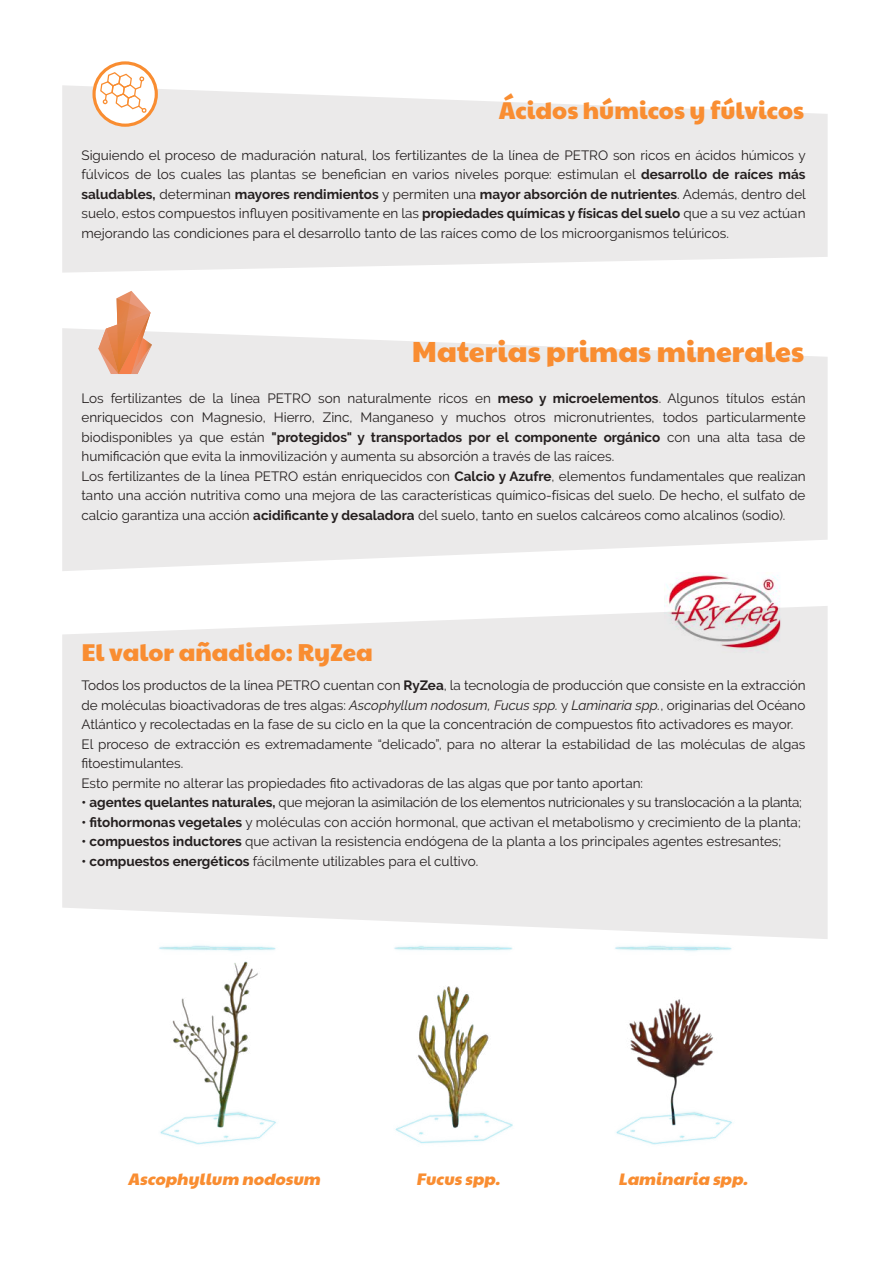
<style>
.page{position:relative;width:893px;height:1263px;background:#fff}
.page>*{position:absolute;margin:0;border:0;box-sizing:border-box;transform-origin:0 0}
.t1{font:28.5px "Paytone One";color:#f98d31}
.t2{font:24px "Paytone One";color:#f98d31}
.t3{font:italic 16.5px "Paytone One";color:#f98d31}
.t4{font:13.5px/19.5px "Raleway";color:#241f1f}
.t5{font:13.5px "Raleway";letter-spacing:-.02em;color:#241f1f}
.s1{font-weight:700}
.s2{font-style:italic}
</style>
<div class="page">
<svg style="left:62px;top:85px;width:766px;height:188px;fill:#ebeaea"></svg>
<svg style="left:62px;top:328px;width:766px;height:243px;fill:#ebeaea"></svg>
<svg style="left:98px;top:291px;width:54px;height:83px"></svg>
<div style="left:62px;top:606px;width:766px;height:333px;background:#ebeaea"></div>
<img style="left:599px;top:916px;width:221px;height:229px">
<img style="left:106px;top:916px;width:236px;height:229px">
<img style="left:342px;top:916px;width:257px;height:228px">
<img style="left:665px;top:572px;width:118px;height:83px">
<svg style="left:94px;top:63px;width:62px;height:62px"></svg>
<div style="left:92px;top:61px;width:66px;height:66px;border:3px solid #f98d31;border-radius:50%"></div>
<svg style="left:99px;top:71px;width:49px;height:42px"></svg>
<h2 class="t2" style="left:499px;top:89px;width:307px">Ácidos húmicos y fúlvicos</h2>
<p class="t4" style="left:81px;top:145px;width:726px;text-align:justify">Siguiendo el proceso de maduración natural, los fertilizantes de la línea de PETRO son ricos en ácidos húmicos y fúlvicos de los cuales las plantas se benefician en varios niveles porque: estimulan el <span class="s1">desarrollo de raíces más saludables,</span> determinan <span class="s1">mayores rendimientos</span> y permiten una <span class="s1">mayor absorción de nutrientes</span>. Además, dentro del suelo, estos compuestos influyen positivamente en las <span class="s1">propiedades químicas y físicas del suelo</span> que a su vez actúan mejorando las condiciones para el desarrollo tanto de las raíces como de los microorganismos telúricos.</p>
<h1 class="t1" style="left:412px;top:326px;width:394px">Materias primas minerales</h1>
<p class="t4" style="left:81px;top:388px;width:726px">Los fertilizantes de la línea PETRO son naturalmente ricos en <span class="s1">meso y microelementos</span>. Algunos títulos están enriquecidos con Magnesio, Hierro, Zinc, Manganeso y muchos otros micronutrientes, todos particularmente biodisponibles ya que están <span class="s1">"protegidos" y transportados por el componente orgánico</span> con una alta tasa de humificación que evita la inmovilización y aumenta su absorción a través de las raíces.<br>Los fertilizantes de la línea PETRO están enriquecidos con <span class="s1">Calcio y Azufre</span>, elementos fundamentales que realizan tanto una acción nutritiva como una mejora de las características químico-físicas del suelo. De hecho, el sulfato de calcio garantiza una acción <span class="s1">acidificante y desaladora</span> del suelo, tanto en suelos calcáreos como alcalinos (sodio).</p>
<h2 class="t2" style="left:81px;top:630px;width:293px">El valor añadido: RyZea</h2>
<p class="t4" style="left:81px;top:676px;width:726px">Todos los productos de la línea PETRO cuentan con <span class="s1">RyZea</span>, la tecnología de producción que consiste en la extracción de moléculas bioactivadoras de tres algas: <span class="s2">Ascophyllum nodosum, Fucus spp.</span> y <span class="s2">Laminaria spp.</span>, originarias del Océano Atlántico y recolectadas en la fase de su ciclo en la que la concentración de compuestos fito activadores es mayor.<br>El proceso de extracción es extremadamente “delicado”, para no alterar la estabilidad de las moléculas de algas fitoestimulantes.<br>Esto permite no alterar las propiedades fito activadoras de las algas que por tanto aportan:</p>
<p class="t5" style="left:81px;top:794px;width:722px"><span class="s1">• agentes quelantes naturales,</span> que mejoran la asimilación de los elementos nutricionales y su translocación a la planta;</p>
<p class="t4" style="left:81px;top:812px;width:721px"><span class="s1">• fitohormonas vegetales</span> y moléculas con acción hormonal, que activan el metabolismo y crecimiento de la planta;</p>
<p class="t4" style="left:81px;top:832px;width:701px"><span class="s1">• compuestos inductores</span> que activan la resistencia endógena de la planta a los principales agentes estresantes;</p>
<p class="t4" style="left:81px;top:851px;width:398px"><span class="s1">• compuestos energéticos</span> fácilmente utilizables para el cultivo.</p>
<p class="t3" style="left:128px;top:1164px;width:199px">Ascophyllum nodosum</p>
<p class="t3" style="left:416px;top:1164px;width:89px">Fucus spp.</p>
<p class="t3" style="left:618px;top:1164px;width:136px">Laminaria spp.</p>
</div>
